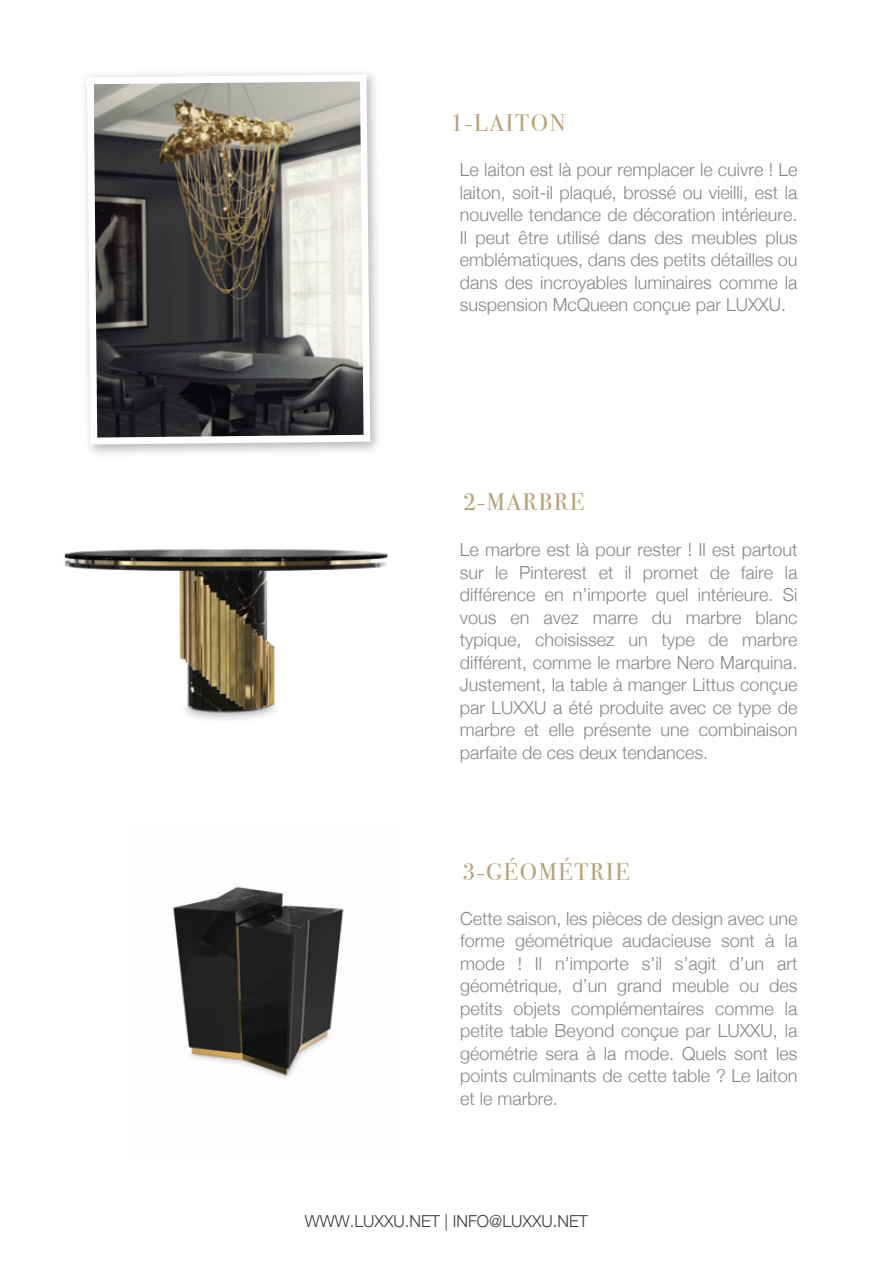
<style>
.page{position:relative;width:893px;height:1263px;background:#fff}
.page>*{position:absolute;margin:0;border:0;box-sizing:border-box;transform-origin:0 0}
.t1{font:24px "Bodoni Svty Two ITCTT";letter-spacing:.075em;color:#b9a178}
.t2{font:300 18px/22.5px "Helvetica Neue";color:#878787;text-align:justify}
.t3{font:300 16.5px "Helvetica Neue";color:#3c3c3b}
</style>
<div class="page">
<img style="left:64px;top:549px;width:324px;height:171px">
<img style="left:172px;top:886px;width:172px;height:194px">
<svg style="left:87px;top:74px;width:283px;height:370px"></svg>
<img style="left:94px;top:81px;width:270px;height:356px">
<h1 class="t1" style="left:450px;top:104px;width:117px">1-LAITON</h1>
<p class="t2" style="left:460px;top:157px;width:339px">Le laiton est là pour remplacer le cuivre ! Le laiton, soit-il plaqué, brossé ou vieilli, est la nouvelle tendance de décoration intérieure.<br>Il peut être utilisé dans des meubles plus emblématiques, dans des petits détailles ou dans des incroyables luminaires comme la suspension McQueen conçue par LUXXU.</p>
<h1 class="t1" style="left:463px;top:482px;width:123px">2-MARBRE</h1>
<p class="t2" style="left:460px;top:537px;width:339px">Le marbre est là pour rester ! Il est partout sur le Pinterest et il promet de faire la différence en n’importe quel intérieure. Si vous en avez marre du marbre blanc typique, choisissez un type de marbre différent, comme le marbre Nero Marquina.<br>Justement, la table à manger Littus conçue par LUXXU a été produite avec ce type de marbre et elle présente une combinaison parfaite de ces deux tendances.</p>
<h1 class="t1" style="left:462px;top:852px;width:168px">3-GÉOMÉTRIE</h1>
<p class="t2" style="left:460px;top:906px;width:339px">Cette saison, les pièces de design avec une forme géométrique audacieuse sont à la mode ! Il n’importe s’il s’agit d’un art géométrique, d’un grand meuble ou des petits objets complémentaires comme la petite table Beyond conçue par LUXXU, la géométrie sera à la mode. Quels sont les points culminants de cette table ? Le laiton et le marbre.</p>
<p class="t3" style="left:305px;top:1208px;width:285px">WWW.LUXXU.NET | INFO@LUXXU.NET</p>
</div>
